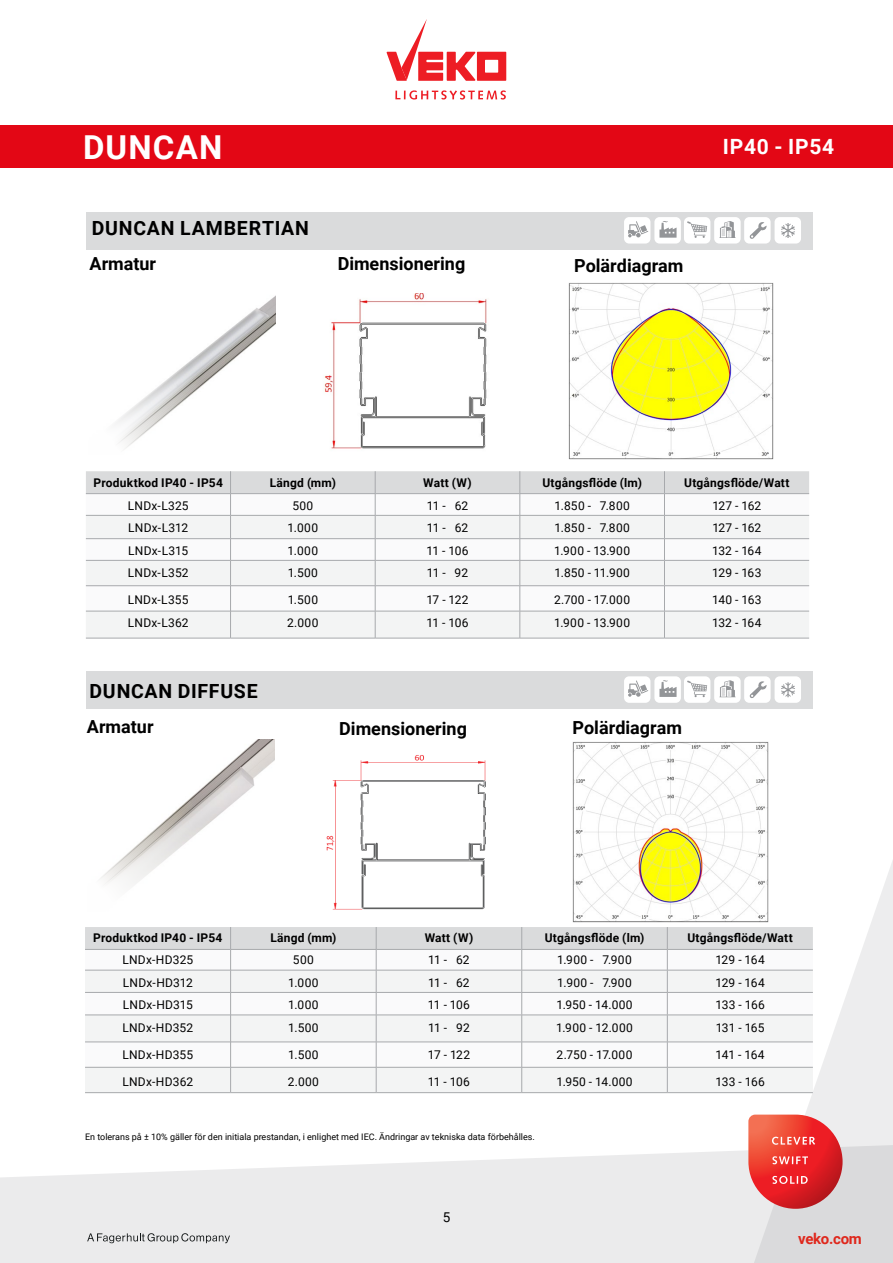
<style>
.page{position:relative;width:893px;height:1263px;background:#fff}
.page>*{position:absolute;margin:0;border:0;box-sizing:border-box;transform-origin:0 0}
.t1{font:700 33px "Roboto";letter-spacing:.035em;color:#fff}
.t2{font:700 21px "Roboto";letter-spacing:.035em;color:#fff}
.t3{font:700 19.5px "Roboto";letter-spacing:.04em;color:#000}
.t4{font:700 18px "Roboto";color:#000}
.t5{font:700 15px "Roboto";letter-spacing:-.02em;color:#df271c}
.t6{font:13.5px "Roboto";color:#000}
.t7{font:12px "Roboto";letter-spacing:.02em;color:#000}
.t8{font:700 12px "Roboto";letter-spacing:.02em;color:#000}
.t9{font:9px "Roboto";color:#000}
</style>
<div class="page">
<svg style="left:0;top:1150px;width:748px;height:113px;background:#ededee"></svg>
<svg style="left:748px;top:860px;width:145px;height:403px"></svg>
<svg style="left:395px;top:90px;width:111px;height:10px"></svg>
<svg style="left:386px;top:19px;width:120px;height:62px"></svg>
<svg style="left:748px;top:1114px;width:94px;height:95px;background:#e65653"></svg>
<svg style="left:87px;top:1233px;width:143px;height:10px"></svg>
<div style="left:0;top:125px;width:893px;height:43px;background:#e30715"></div>
<img style="left:116px;top:296px;width:159px;height:153px">
<div style="left:86px;top:212px;width:727px;height:37px;background:#dadbdc"></div>
<img style="left:568px;top:283px;width:206px;height:176px">
<div style="left:86px;top:671px;width:727px;height:38px;background:#dadbdc"></div>
<img style="left:100px;top:739px;width:174px;height:145px">
<img style="left:572px;top:741px;width:197px;height:181px">
<div style="left:684px;top:217px;width:26px;height:27px;background:#fff;border-radius:5px"></div>
<svg style="left:687px;top:221px;width:20px;height:17px"></svg>
<div style="left:624px;top:217px;width:26px;height:27px;background:#fff;border-radius:5px"></div>
<svg style="left:628px;top:221px;width:20px;height:16px"></svg>
<div style="left:654px;top:217px;width:27px;height:27px;background:#fff;border-radius:5px"></div>
<svg style="left:659px;top:221px;width:18px;height:17px"></svg>
<div style="left:775px;top:217px;width:26px;height:27px;background:#fff;border-radius:5px"></div>
<svg style="left:781px;top:223px;width:14px;height:15px"></svg>
<div style="left:744px;top:217px;width:27px;height:27px;background:#fff;border-radius:5px"></div>
<svg style="left:749px;top:222px;width:18px;height:17px"></svg>
<div style="left:714px;top:217px;width:27px;height:27px;background:#fff;border-radius:5px"></div>
<svg style="left:719px;top:221px;width:17px;height:17px"></svg>
<div style="left:684px;top:676px;width:26px;height:27px;background:#fff;border-radius:5px"></div>
<svg style="left:687px;top:681px;width:20px;height:16px"></svg>
<div style="left:624px;top:676px;width:26px;height:27px;background:#fff;border-radius:5px"></div>
<svg style="left:628px;top:680px;width:20px;height:17px"></svg>
<div style="left:654px;top:676px;width:27px;height:27px;background:#fff;border-radius:5px"></div>
<svg style="left:659px;top:680px;width:18px;height:17px"></svg>
<div style="left:775px;top:676px;width:26px;height:27px;background:#fff;border-radius:5px"></div>
<svg style="left:781px;top:682px;width:14px;height:15px"></svg>
<div style="left:744px;top:676px;width:27px;height:27px;background:#fff;border-radius:5px"></div>
<svg style="left:749px;top:681px;width:18px;height:17px"></svg>
<div style="left:714px;top:676px;width:27px;height:27px;background:#fff;border-radius:5px"></div>
<svg style="left:719px;top:680px;width:17px;height:17px"></svg>
<img style="left:324px;top:293px;width:163px;height:156px">
<img style="left:326px;top:755px;width:160px;height:155px">
<hr style="left:231px;top:638px;width:144px;height:1px;background:#a7a9ac">
<hr style="left:375px;top:638px;width:145px;height:1px;background:#a7a9ac">
<hr style="left:520px;top:638px;width:144px;height:1px;background:#a7a9ac">
<hr style="left:664px;top:638px;width:145px;height:1px;background:#a7a9ac">
<hr style="left:86px;top:638px;width:145px;height:1px;background:#a7a9ac">
<svg style="left:86px;top:471px;width:723px;height:167px"></svg>
<hr style="left:231px;top:1092px;width:145px;height:1px;background:#a7a9ac">
<hr style="left:376px;top:1092px;width:146px;height:1px;background:#a7a9ac">
<hr style="left:522px;top:1092px;width:145px;height:1px;background:#a7a9ac">
<hr style="left:667px;top:1092px;width:146px;height:1px;background:#a7a9ac">
<hr style="left:85px;top:1092px;width:146px;height:1px;background:#a7a9ac">
<svg style="left:85px;top:927px;width:728px;height:165px"></svg>
<h1 class="t1" style="left:83px;top:124px;width:141px">DUNCAN</h1>
<h3 class="t3" style="left:92px;top:215px;width:219px">DUNCAN LAMBERTIAN</h3>
<h3 class="t4" style="left:89px;top:251px;width:68px">Armatur</h3>
<h3 class="t4" style="left:338px;top:251px;width:129px">Dimensionering</h3>
<h3 class="t4" style="left:574px;top:253px;width:111px">Polärdiagram</h3>
<h2 class="t2" style="left:723px;top:132px;width:113px">IP40 - IP54</h2>
<p class="t8" style="left:94px;top:475px;width:131px">Produktkod IP40 - IP54</p>
<p class="t8" style="left:270px;top:475px;width:68px">Längd (mm)</p>
<p class="t8" style="left:423px;top:475px;width:50px">Watt (W)</p>
<p class="t8" style="left:542px;top:475px;width:101px">Utgångsflöde (lm)</p>
<p class="t8" style="left:684px;top:475px;width:107px">Utgångsflöde/Watt</p>
<p class="t7" style="left:128px;top:497px;width:62px">LNDx-L325</p>
<p class="t7" style="left:292px;top:497px;width:22px">500</p>
<p class="t7" style="left:427px;top:497px;width:43px">11 - 62</p>
<p class="t7" style="left:554px;top:497px;width:77px">1.850 - 7.800</p>
<p class="t7" style="left:712px;top:497px;width:50px">127 - 162</p>
<p class="t7" style="left:128px;top:520px;width:62px">LNDx-L312</p>
<p class="t7" style="left:288px;top:520px;width:32px">1.000</p>
<p class="t7" style="left:427px;top:520px;width:43px">11 - 62</p>
<p class="t7" style="left:554px;top:520px;width:77px">1.850 - 7.800</p>
<p class="t7" style="left:712px;top:520px;width:50px">127 - 162</p>
<p class="t7" style="left:128px;top:542px;width:61px">LNDx-L315</p>
<p class="t7" style="left:288px;top:542px;width:32px">1.000</p>
<p class="t7" style="left:426px;top:542px;width:44px">11 - 106</p>
<p class="t7" style="left:554px;top:542px;width:77px">1.900 - 13.900</p>
<p class="t7" style="left:712px;top:542px;width:51px">132 - 164</p>
<p class="t7" style="left:128px;top:565px;width:62px">LNDx-L352</p>
<p class="t7" style="left:288px;top:565px;width:32px">1.500</p>
<p class="t7" style="left:427px;top:565px;width:43px">11 - 92</p>
<p class="t7" style="left:554px;top:565px;width:77px">1.850 - 11.900</p>
<p class="t7" style="left:712px;top:565px;width:51px">129 - 163</p>
<p class="t7" style="left:128px;top:592px;width:62px">LNDx-L355</p>
<p class="t7" style="left:288px;top:592px;width:32px">1.500</p>
<p class="t7" style="left:426px;top:592px;width:44px">17 - 122</p>
<p class="t7" style="left:554px;top:592px;width:78px">2.700 - 17.000</p>
<p class="t7" style="left:712px;top:592px;width:51px">140 - 163</p>
<p class="t7" style="left:128px;top:614px;width:62px">LNDx-L362</p>
<p class="t7" style="left:287px;top:614px;width:33px">2.000</p>
<p class="t7" style="left:426px;top:614px;width:44px">11 - 106</p>
<p class="t7" style="left:554px;top:614px;width:77px">1.900 - 13.900</p>
<p class="t7" style="left:712px;top:614px;width:51px">132 - 164</p>
<h3 class="t3" style="left:90px;top:678px;width:170px">DUNCAN DIFFUSE</h3>
<h3 class="t4" style="left:87px;top:714px;width:68px">Armatur</h3>
<h3 class="t4" style="left:339px;top:716px;width:129px">Dimensionering</h3>
<h3 class="t4" style="left:572px;top:715px;width:111px">Polärdiagram</h3>
<p class="t8" style="left:93px;top:929px;width:131px">Produktkod IP40 - IP54</p>
<p class="t8" style="left:270px;top:929px;width:68px">Längd (mm)</p>
<p class="t8" style="left:425px;top:929px;width:50px">Watt (W)</p>
<p class="t8" style="left:545px;top:929px;width:101px">Utgångsflöde (lm)</p>
<p class="t8" style="left:687px;top:929px;width:107px">Utgångsflöde/Watt</p>
<p class="t7" style="left:122px;top:952px;width:72px">LNDx-HD325</p>
<p class="t7" style="left:293px;top:952px;width:22px">500</p>
<p class="t7" style="left:428px;top:952px;width:43px">11 - 62</p>
<p class="t7" style="left:557px;top:952px;width:76px">1.900 - 7.900</p>
<p class="t7" style="left:715px;top:952px;width:51px">129 - 164</p>
<p class="t7" style="left:123px;top:974px;width:72px">LNDx-HD312</p>
<p class="t7" style="left:288px;top:974px;width:32px">1.000</p>
<p class="t7" style="left:428px;top:974px;width:43px">11 - 62</p>
<p class="t7" style="left:557px;top:974px;width:76px">1.900 - 7.900</p>
<p class="t7" style="left:715px;top:974px;width:51px">129 - 164</p>
<p class="t7" style="left:123px;top:997px;width:71px">LNDx-HD315</p>
<p class="t7" style="left:288px;top:997px;width:32px">1.000</p>
<p class="t7" style="left:428px;top:997px;width:44px">11 - 106</p>
<p class="t7" style="left:556px;top:997px;width:78px">1.950 - 14.000</p>
<p class="t7" style="left:715px;top:997px;width:51px">133 - 166</p>
<p class="t7" style="left:122px;top:1019px;width:72px">LNDx-HD352</p>
<p class="t7" style="left:288px;top:1019px;width:32px">1.500</p>
<p class="t7" style="left:428px;top:1019px;width:43px">11 - 92</p>
<p class="t7" style="left:556px;top:1019px;width:78px">1.900 - 12.000</p>
<p class="t7" style="left:716px;top:1019px;width:50px">131 - 165</p>
<p class="t7" style="left:122px;top:1046px;width:72px">LNDx-HD355</p>
<p class="t7" style="left:288px;top:1046px;width:32px">1.500</p>
<p class="t7" style="left:428px;top:1046px;width:44px">17 - 122</p>
<p class="t7" style="left:557px;top:1046px;width:77px">2.750 - 17.000</p>
<p class="t7" style="left:716px;top:1046px;width:51px">141 - 164</p>
<p class="t7" style="left:122px;top:1073px;width:72px">LNDx-HD362</p>
<p class="t7" style="left:288px;top:1073px;width:33px">2.000</p>
<p class="t7" style="left:428px;top:1073px;width:44px">11 - 106</p>
<p class="t7" style="left:556px;top:1073px;width:78px">1.950 - 14.000</p>
<p class="t7" style="left:715px;top:1073px;width:51px">133 - 166</p>
<p class="t9" style="left:85px;top:1131px;width:451px">En tolerans på ± 10% gäller för den initiala prestandan, i enlighet med IEC. Ändringar av tekniska data förbehålles.</p>
<p class="t6" style="left:443px;top:1207px;width:9px">5</p>
<p class="t5" style="left:798px;top:1228px;width:65px">veko.com</p>
</div>
